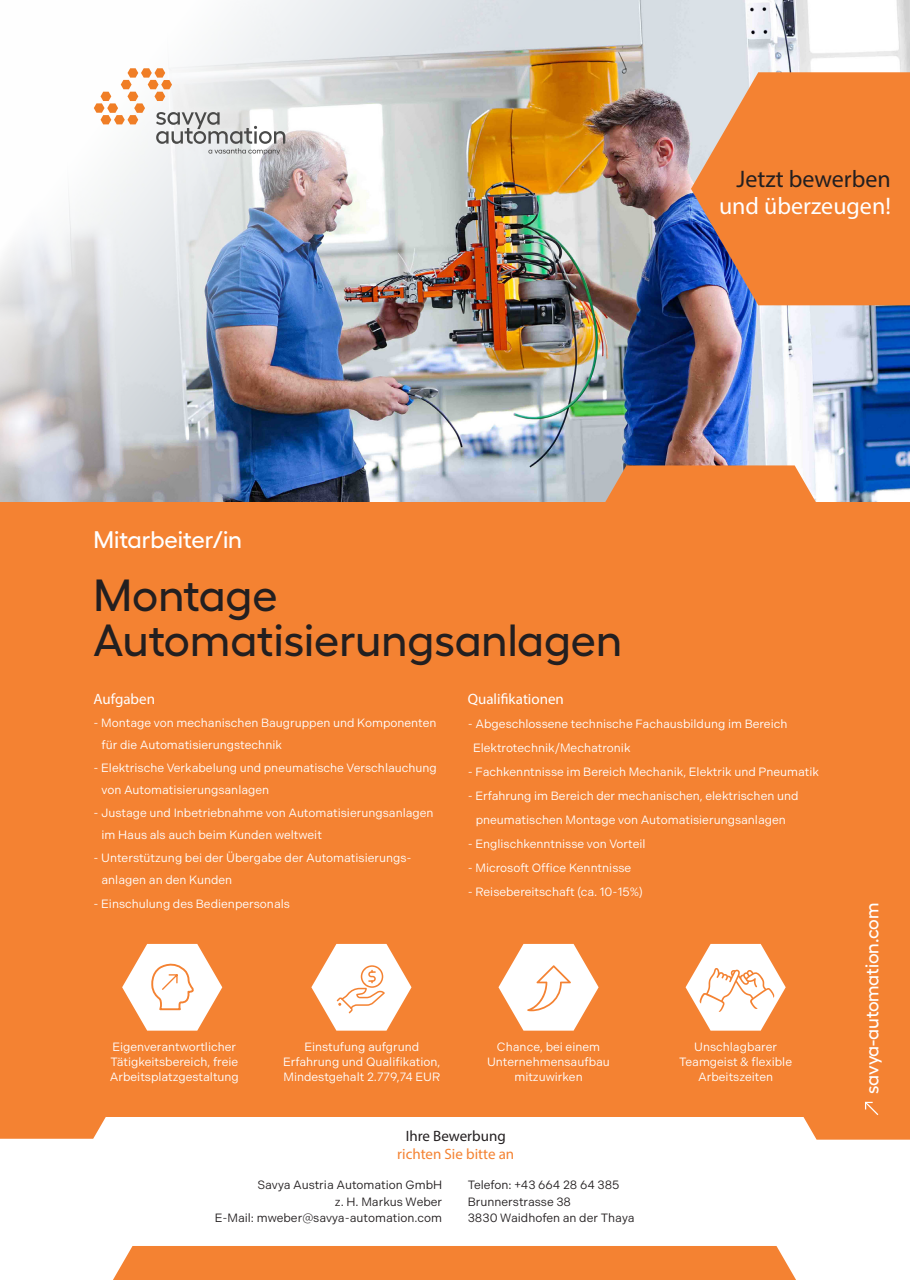
<style>
.page{position:relative;width:910px;height:1280px;background:#fff}
.page>*{position:absolute;margin:0;border:0;box-sizing:border-box;transform-origin:0 0}
.t1{font:500 45px/45px "Hellix";color:#231f20}
.t2{font:500 24px "Hellix";color:#fff}
.t3{font:24px "Myriad Pro";color:#fff}
.t4{font:24px "Myriad Pro";color:#231f20}
.Absatzformat_1{font:500 18.45px "Hellix";letter-spacing:-.01em;color:#fff}
.t5{font:15px "Myriad Pro";color:#fff}
.t6{font:15px "Myriad Pro";color:#f48232}
.t7{font:15px "Myriad Pro";color:#231f20}
.t8{font:12px/22.5px "Indivisible";color:#fff}
.t9{font:12px "Indivisible";color:#231f20}
</style>
<div class="page">
<img style="left:0;top:0;width:910px;height:503px">
<div style="left:0;top:503px;width:910px;height:614px;background:#f48232"></div>
<svg style="left:732px;top:943px;width:178px;height:197px"></svg>
<svg style="left:0;top:943px;width:177px;height:196px"></svg>
<svg style="left:542px;top:465px;width:337px;height:38px;background:#d49a75"></svg>
<svg style="left:311px;top:944px;width:100px;height:87px"></svg>
<svg style="left:686px;top:944px;width:100px;height:87px"></svg>
<svg style="left:498px;top:944px;width:101px;height:87px"></svg>
<svg style="left:122px;top:944px;width:100px;height:87px"></svg>
<div style="left:113px;top:1246px;width:683px;height:34px;background:#f48232"></div>
<svg style="left:691px;top:72px;width:219px;height:233px;background:#e4874b"></svg>
<svg style="left:865px;top:1102px;width:13px;height:13px"></svg>
<svg style="left:94px;top:68px;width:191px;height:87px"></svg>
<p class="t4" style="left:737px;top:164px;width:156px">Jetzt bewerben</p>
<p class="t3" style="left:719px;top:191px;width:173px">und überzeugen!</p>
<p class="t2" style="left:94px;top:521px;width:150px">Mitarbeiter/in</p>
<p class="t1" style="left:94px;top:568px;width:530px">Montage<br>Automatisierungsanlagen</p>
<p class="t5" style="left:94px;top:690px;width:63px">Aufgaben</p>
<p class="t8" style="left:101px;top:711px;width:337px;text-indent:-8px">- Montage von mechanischen Baugruppen und Komponenten für die Automatisierungstechnik</p>
<p class="t8" style="left:101px;top:756px;width:337px;text-indent:-8px">- Elektrische Verkabelung und pneumatische Verschlauchung von Automatisierungsanlagen</p>
<p class="t8" style="left:101px;top:801px;width:334px;text-indent:-8px">- Justage und Inbetriebnahme von Automatisierungsanlagen im Haus als auch beim Kunden weltweit</p>
<p class="t8" style="left:101px;top:846px;width:312px;text-indent:-8px">- Unterstützung bei der Übergabe der Automatisierungs&shy;anlagen an den Kunden</p>
<p class="t8" style="left:94px;top:893px;width:198px">- Einschulung des Bedienpersonals</p>
<p class="t5" style="left:468px;top:690px;width:98px">Qualifikationen</p>
<p class="t8" style="left:473px;top:712px;width:316px;line-height:24px;text-indent:-5px">- Abgeschlossene technische Fachausbildung im Bereich<br>Elektrotechnik/Mechatronik</p>
<p class="t8" style="left:468px;top:761px;width:353px">- Fachkenntnisse im Bereich Mechanik, Elektrik und Pneumatik</p>
<p class="t8" style="left:468px;top:784px;width:332px;line-height:24px;text-align:center">- Erfahrung im Bereich der mechanischen, elektrischen und pneumatischen Montage von Automatisierungsanlagen</p>
<p class="t8" style="left:468px;top:833px;width:179px">- Englischkenntnisse von Vorteil</p>
<p class="t8" style="left:468px;top:857px;width:165px">- Microsoft Office Kenntnisse</p>
<p class="t8" style="left:468px;top:881px;width:176px">- Reisebereitschaft (ca. 10-15%)</p>
<p class="t8" style="left:112px;top:1036px;width:125px">Eigenverantwortlicher</p>
<p class="t8" style="left:110px;top:1051px;width:129px">Tätigkeitsbereich, freie</p>
<p class="t8" style="left:110px;top:1066px;width:131px">Arbeitsplatzgestaltung</p>
<p class="t8" style="left:304px;top:1036px;width:116px">Einstufung aufgrund</p>
<p class="t8" style="left:283px;top:1051px;width:159px">Erfahrung und Qualifikation,</p>
<p class="t8" style="left:283px;top:1066px;width:158px">Mindestgehalt 2.779,74 EUR</p>
<p class="t8" style="left:497px;top:1036px;width:105px">Chance, bei einem</p>
<p class="t8" style="left:487px;top:1051px;width:124px">Unternehmensaufbau</p>
<p class="t8" style="left:514px;top:1066px;width:70px">mitzuwirken</p>
<p class="t8" style="left:694px;top:1036px;width:84px">Unschlagbarer</p>
<p class="t8" style="left:679px;top:1051px;width:114px">Teamgeist &amp; flexible</p>
<p class="t8" style="left:698px;top:1066px;width:77px">Arbeitszeiten</p>
<p class="t7" style="left:406px;top:1127px;width:102px">Ihre Bewerbung</p>
<p class="t6" style="left:397px;top:1145px;width:119px">richten Sie bitte an</p>
<p class="t9" style="left:257px;top:1178px;width:186px">Savya Austria Automation GmbH</p>
<p class="t9" style="left:335px;top:1195px;width:109px">z. H. Markus Weber</p>
<p class="t9" style="left:215px;top:1211px;width:229px">E-Mail: mweber@savya-automation.com</p>
<p class="t9" style="left:468px;top:1178px;width:153px">Telefon: +43 664 28 64 385</p>
<p class="t9" style="left:468px;top:1195px;width:105px">Brunnerstrasse 38</p>
<p class="t9" style="left:468px;top:1211px;width:168px">3830 Waidhofen an der Thaya</p>
<p class="Absatzformat_1" style="left:858px;top:1094px;width:193px;rotate:-90deg">savya-automation.com</p>
</div>
